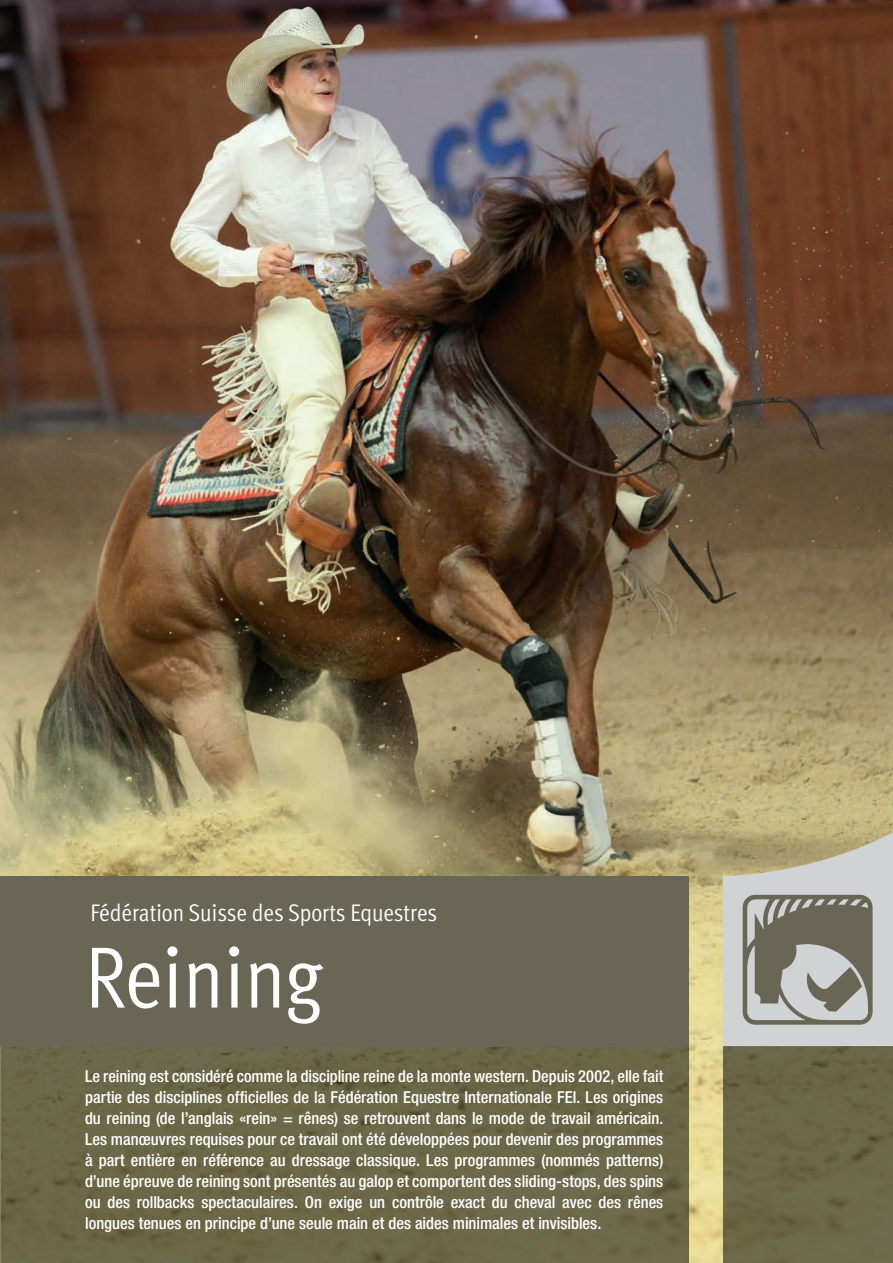
<style>
.page{position:relative;width:893px;height:1263px;background:#fff}
.page>*{position:absolute;margin:0;border:0;box-sizing:border-box;transform-origin:0 0}
.t1{font:87px "Meta Cond Normal LF";color:#fff}
.t2{font:24px "Meta Cond Normal LF";color:#fff}
.t3{font:500 condensed 16.5px/21px "Helvetica Neue LT Std";color:#fff;text-align:justify}
</style>
<div class="page">
<img style="left:0;top:0;width:893px;height:1014px">
<img style="left:689px;top:1014px;width:34px;height:249px">
<div style="left:0;top:1046px;width:689px;height:217px;background:#6b6848"></div>
<div style="left:723px;top:1046px;width:170px;height:217px;background:#6b6748"></div>
<div style="left:0;top:876px;width:689px;height:170px;background:#696656"></div>
<svg style="left:723px;top:825px;width:170px;height:221px;background:#aeaca0"></svg>
<h2 class="t2" style="left:91px;top:899px;width:348px">Fédération Suisse des Sports Equestres</h2>
<h1 class="t1" style="left:85px;top:928px;width:240px">Reining</h1>
<p class="t3" style="left:85px;top:1065px;width:580px">Le reining est considéré comme la discipline reine de la monte western. Depuis 2002, elle fait partie des disciplines officielles de la Fédération Equestre Internationale FEI. Les origines du reining (de l’anglais «rein» = rênes) se retrouvent dans le mode de travail américain.<br>Les manœuvres requises pour ce travail ont été développées pour devenir des programmes à part entière en référence au dressage classique. Les programmes (nommés patterns) d’une épreuve de reining sont présentés au galop et comportent des sliding-stops, des spins ou des rollbacks spectaculaires. On exige un contrôle exact du cheval avec des rênes longues tenues en principe d’une seule main et des aides minimales et invisibles.</p>
</div>
